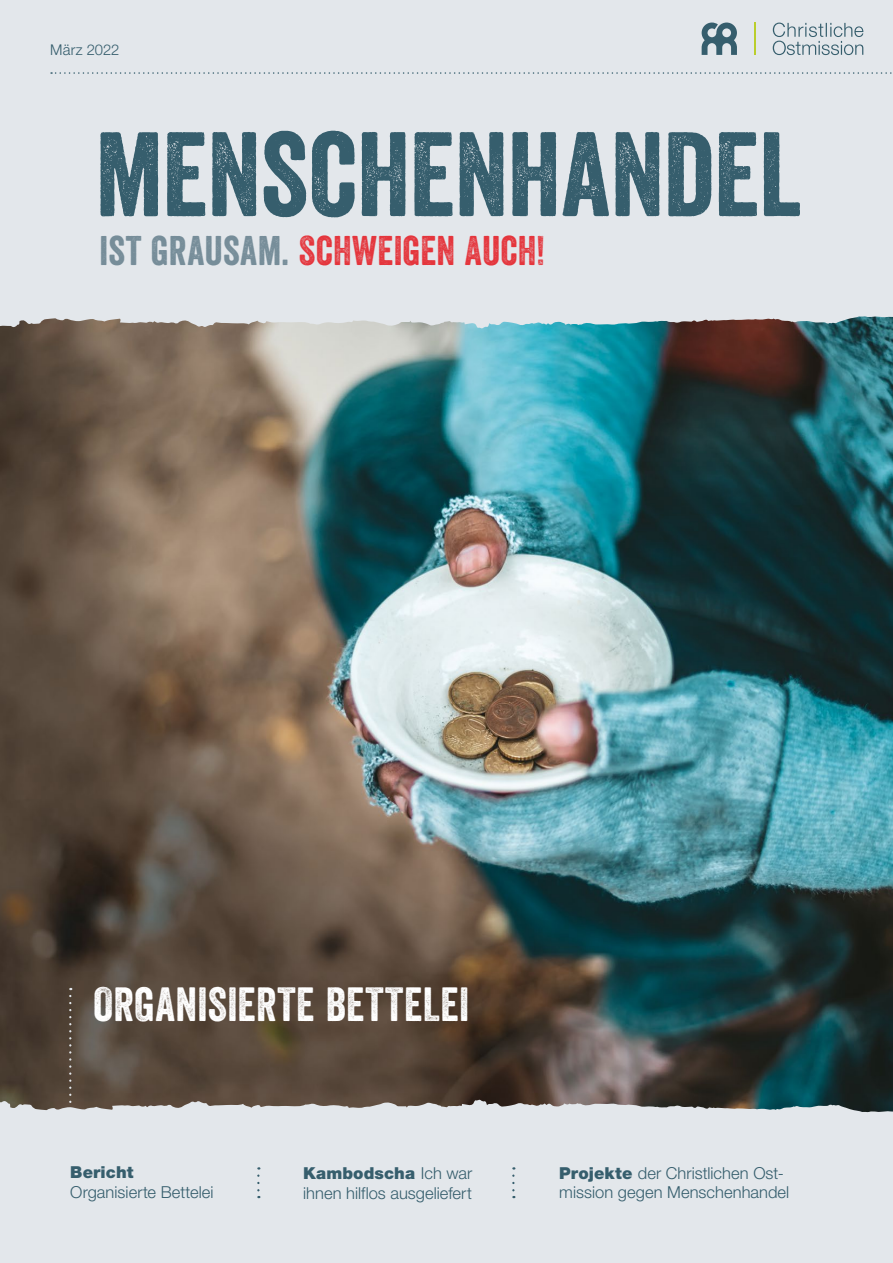
<style>
.page{position:relative;width:893px;height:1263px;background:#e3e7eb}
.page>*{position:absolute;margin:0;border:0;box-sizing:border-box;transform-origin:0 0}
.t1{font:115.95px "Veneer";letter-spacing:-.005em;color:#365e6d}
.t2{font:46.5px "Veneer";letter-spacing:.01em;color:#fff}
.t3{font:40.2px "Veneer Two";letter-spacing:.01em;color:#e5353c}
.t4{font:300 16.5px/19.8px "Helvetica Neue";letter-spacing:.005em;color:#365e6d}
.t5{font:900 16.5px "Helvetica Neue";letter-spacing:.005em;color:#365e6d}
.t6{font:300 14.85px "Helvetica Neue";letter-spacing:.005em;color:#365e6d}
.s1{font-family:"Veneer";color:#768d99}
.s2{font-weight:900}
</style>
<div class="page">
<img style="left:0;top:316px;width:893px;height:797px">
<img style="left:501px;top:316px;width:362px;height:9px">
<svg style="left:702px;top:23px;width:35px;height:32px"></svg>
<svg style="left:773px;top:23px;width:90px;height:32px"></svg>
<hr style="left:755px;top:23px;width:1px;height:32px;background:#bace2c">
<svg style="left:51px;top:72px;width:841px;height:2px"></svg>
<svg style="left:257px;top:1175px;width:2px;height:23px"></svg>
<svg style="left:512px;top:1175px;width:2px;height:23px"></svg>
<svg style="left:69px;top:996px;width:2px;height:117px"></svg>
<p class="t6" style="left:50px;top:41px;width:71px">März 2022</p>
<h1 class="t1" style="left:95px;top:104px;width:708px">MENSCHENHANDEL</h1>
<h3 class="t3" style="left:100px;top:227px;width:448px"><span class="s1">IST GRAUSAM.</span> SCHWEIGEN AUCH!</h3>
<h2 class="t2" style="left:94px;top:976px;width:377px">ORGANISIERTE BETTELEI</h2>
<p class="t5" style="left:70px;top:1162px;width:65px">Bericht</p>
<p class="t4" style="left:70px;top:1182px;width:145px">Organisierte Bettelei</p>
<p class="t4" style="left:303px;top:1163px;width:171px"><span class="s2">Kambodscha</span> Ich war ihnen hilflos ausgeliefert</p>
<p class="t4" style="left:559px;top:1162px;width:232px"><span class="s2">Projekte</span> der Christlichen Ost&shy;mission gegen Menschenhandel</p>
</div>
